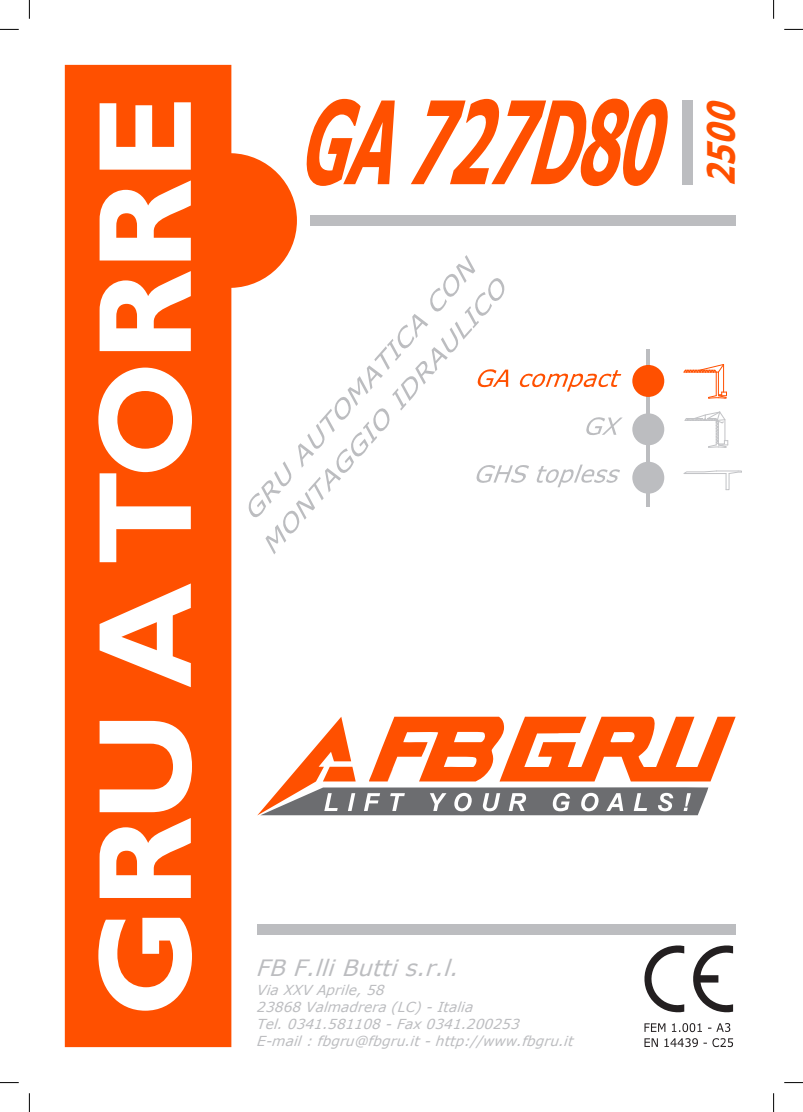
<style>
.page{position:relative;width:803px;height:1112px;background:#fff}
.page>*{position:absolute;margin:0;border:0;box-sizing:border-box;transform-origin:0 0}
.t1{font:italic 700 115px "Verdana";color:#ff5000;scale:.53 1}
.t2{font:italic 700 37.5px "Verdana";color:#ff5000;scale:.75 1}
.t3{font:italic 22.5px "Verdana";letter-spacing:.01em;color:#bcbdc0}
.t4{font:italic 13.75px/17.2px "Verdana";letter-spacing:.005em;color:#bcbdc0}
</style>
<div class="page">
<svg style="left:65px;top:65px;width:232px;height:981px;fill:#ff5000"></svg>
<div style="left:310px;top:215px;width:425px;height:10px;background:#bcbdc0"></div>
<div style="left:257px;top:923px;width:478px;height:11px;background:#bcbdc0"></div>
<svg style="left:644px;top:945px;width:89px;height:66px"></svg>
<svg style="left:98px;top:102px;width:94px;height:908px"></svg>
<svg style="left:644px;top:1023px;width:89px;height:24px"></svg>
<svg style="left:257px;top:716px;width:479px;height:99px"></svg>
<div style="left:682px;top:100px;width:10px;height:85px;background:#bcbdc0"></div>
<svg style="left:683px;top:470px;width:59px;height:20px"></svg>
<svg style="left:683px;top:364px;width:44px;height:35px"></svg>
<svg style="left:684px;top:411px;width:44px;height:37px"></svg>
<svg style="left:249px;top:255px;width:255px;height:299px"></svg>
<svg style="left:478px;top:369px;width:143px;height:22px"></svg>
<svg style="left:586px;top:417px;width:37px;height:18px"></svg>
<svg style="left:476px;top:464px;width:144px;height:23px"></svg>
<hr style="left:646px;top:349px;width:4px;height:157px;background:#bcbdc0">
<div style="left:632px;top:365px;width:32px;height:32px;background:#ff5000;border-radius:50%"></div>
<div style="left:632px;top:413px;width:32px;height:32px;background:#bcbdc0;border-radius:50%"></div>
<div style="left:632px;top:461px;width:32px;height:32px;background:#bcbdc0;border-radius:50%"></div>
<svg style="left:0;top:29px;width:19px;height:1px"></svg>
<svg style="left:784px;top:29px;width:19px;height:1px"></svg>
<svg style="left:0;top:1082px;width:19px;height:1px"></svg>
<svg style="left:784px;top:1082px;width:19px;height:1px"></svg>
<svg style="left:29px;top:0;width:1px;height:19px"></svg>
<svg style="left:29px;top:1093px;width:1px;height:18px"></svg>
<svg style="left:773px;top:0;width:1px;height:19px"></svg>
<svg style="left:773px;top:1093px;width:1px;height:18px"></svg>
<h1 class="t1" style="left:300px;top:69px;width:718px">GA 727D80</h1>
<h2 class="t2" style="left:697px;top:185px;width:120px;rotate:-90deg">2500</h2>
<h3 class="t3" style="left:257px;top:952px;width:206px">FB F.lli Butti s.r.l.</h3>
<p class="t4" style="left:257px;top:980px;width:318px">Via XXV Aprile, 58<br>23868 Valmadrera (LC) - Italia<br>Tel. 0341.581108 - Fax 0341.200253<br>E-mail : fbgru@fbgru.it - http://www.fbgru.it</p>
</div>
